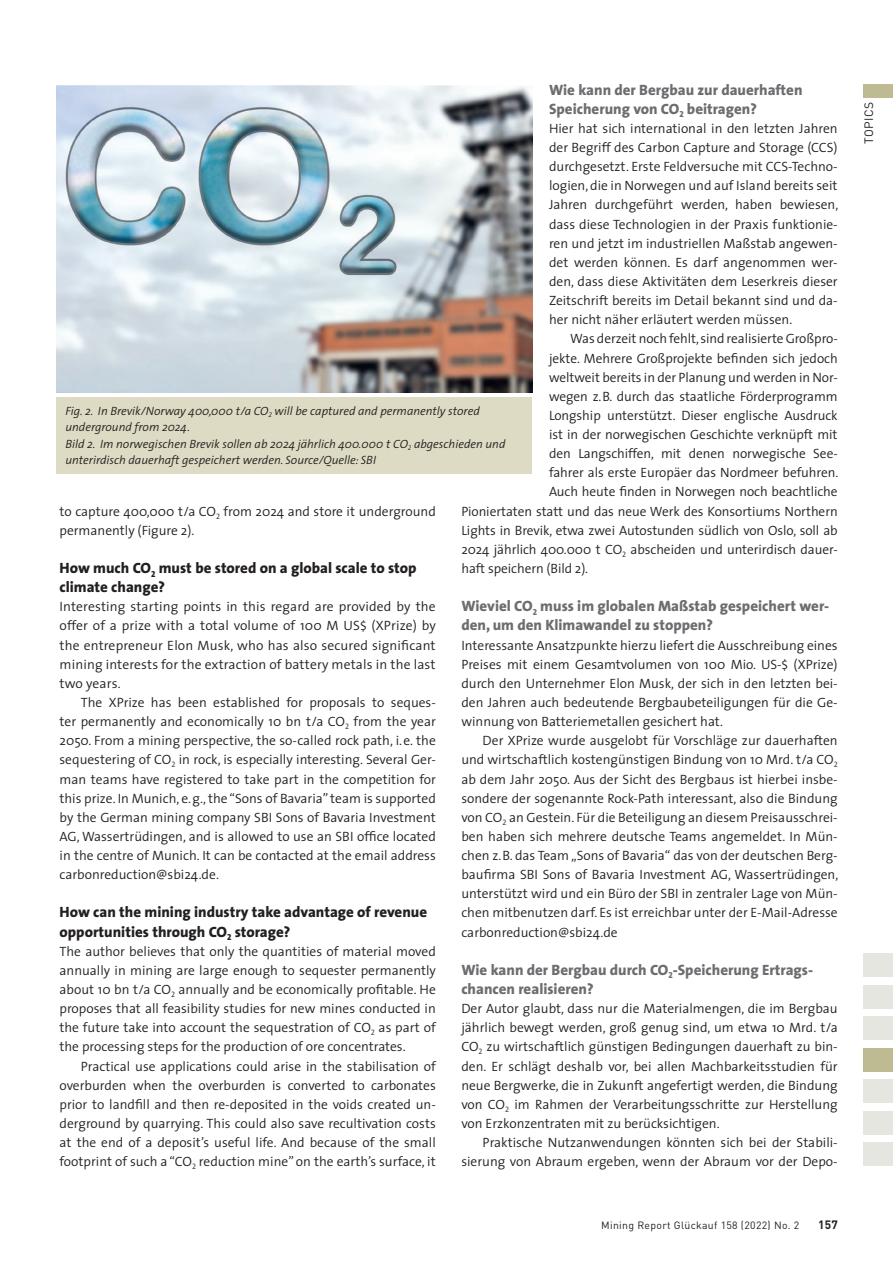
<style>
.page{position:relative;width:893px;height:1263px;background:#fff}
.page>*{position:absolute;margin:0;border:0;box-sizing:border-box;transform-origin:0 0}
.t1{font:800 15px/19.2px "The Sans";color:#6c6d70}
.t2{font:800 15px/19.2px "The Sans";color:#231f20}
.t3{font:300 13.5px/19.2px "The Sans";letter-spacing:-.005em;color:#231f20;text-align:justify}
.t4{font:italic 300 12px/16.5px "The Sans";color:#231f20}
.t5{font:12px "DIN";letter-spacing:.03em;color:#231f20}
.t6{font:700 12px "DIN";color:#231f20}
.t7{font:10.5px "DIN";letter-spacing:.03em;color:#231f20}
</style>
<div class="page">
<div style="left:863px;top:84px;width:30px;height:13px;background:#bebb92"></div>
<div style="left:863px;top:1016px;width:30px;height:24px;background:#e6e6e1"></div>
<div style="left:863px;top:1079px;width:30px;height:24px;background:#e6e6e1"></div>
<div style="left:863px;top:1048px;width:30px;height:24px;background:#bebb92"></div>
<div style="left:863px;top:1111px;width:30px;height:24px;background:#e6e6e1"></div>
<div style="left:863px;top:1142px;width:30px;height:24px;background:#e6e6e1"></div>
<div style="left:863px;top:985px;width:30px;height:24px;background:#e6e6e1"></div>
<div style="left:863px;top:953px;width:30px;height:24px;background:#e6e6e1"></div>
<img style="left:57px;top:85px;width:475px;height:307px">
<div style="left:57px;top:397px;width:475px;height:76px;background:#dddbc3"></div>
<p class="t1" style="left:549px;top:80px;width:255px">Wie kann der Bergbau zur dauerhaften<br>Speicherung von CO<sub>2</sub> beitragen?</p>
<p class="t3" style="left:549px;top:118px;width:291px">Hier hat sich international in den letzten Jahren der Begriff des Carbon Capture and Storage (CCS) durchgesetzt. Erste Feldversuche mit CCS-Techno&shy;logien, die in Norwegen und auf Island bereits seit Jahren durchgeführt werden, haben bewiesen, dass diese Technologien in der Praxis funktionie&shy;ren und jetzt im industriellen Maßstab angewen&shy;det werden können. Es darf angenommen wer&shy;den, dass diese Aktivitäten dem Leserkreis dieser Zeitschrift bereits im Detail bekannt sind und da&shy;her nicht näher erläutert werden müssen.</p>
<p class="t3" style="left:570px;top:329px;width:269px">Was derzeit noch fehlt, sind realisierte Großpro-</p>
<p class="t3" style="left:549px;top:348px;width:290px">jekte. Mehrere Großprojekte befinden sich jedoch</p>
<p class="t3" style="left:549px;top:367px;width:290px">weltweit bereits in der Planung und werden in Nor-</p>
<p class="t3" style="left:549px;top:386px;width:290px">wegen z.B. durch das staatliche Förderprogramm</p>
<p class="t3" style="left:549px;top:405px;width:290px">Longship unterstützt. Dieser englische Ausdruck</p>
<p class="t3" style="left:549px;top:424px;width:290px">ist in der norwegischen Geschichte verknüpft mit</p>
<p class="t3" style="left:549px;top:444px;width:290px">den Langschiffen, mit denen norwegische See-</p>
<p class="t3" style="left:549px;top:463px;width:291px">fahrer als erste Europäer das Nordmeer befuhren.</p>
<p class="t3" style="left:549px;top:482px;width:290px">Auch heute finden in Norwegen noch beachtliche</p>
<p class="t3" style="left:461px;top:501px;width:378px">Pioniertaten statt und das neue Werk des Konsortiums Northern</p>
<p class="t3" style="left:461px;top:520px;width:378px">Lights in Brevik, etwa zwei Autostunden südlich von Oslo, soll ab</p>
<p class="t3" style="left:461px;top:539px;width:378px">2024 jährlich 400.000 t CO<sub>2</sub> abscheiden und unterirdisch dauer-</p>
<p class="t3" style="left:461px;top:558px;width:128px">haft speichern (Bild 2).</p>
<p class="t1" style="left:461px;top:596px;width:369px">Wieviel CO<sub>2</sub> muss im globalen Maßstab gespeichert wer&shy;den, um den Klimawandel zu stoppen?</p>
<p class="t3" style="left:461px;top:635px;width:378px">Interessante Ansatzpunkte hierzu liefert die Ausschreibung eines Preises mit einem Gesamtvolumen von 100 Mio. US-$ (XPrize) durch den Unternehmer Elon Musk, der sich in den letzten bei&shy;den Jahren auch bedeutende Bergbaubeteiligungen für die Ge&shy;winnung von Batteriemetallen gesichert hat.</p>
<p class="t3" style="left:461px;top:731px;width:378px;text-indent:21px">Der XPrize wurde ausgelobt für Vorschläge zur dauerhaften und wirtschaftlich kostengünstigen Bindung von 10 Mrd. t/a CO<sub>2 </sub>ab dem Jahr 2050. Aus der Sicht des Bergbaus ist hierbei insbe&shy;sondere der sogenannte Rock-Path interessant, also die Bindung von CO<sub>2</sub> an Gestein. Für die Beteiligung an diesem Preisausschrei&shy;ben haben sich mehrere deutsche Teams angemeldet. In Mün&shy;chen z.B. das Team „Sons of Bavaria“ das von der deutschen Berg&shy;baufirma SBI Sons of Bavaria Investment AG, Wassertrüdingen, unterstützt wird und ein Büro der SBI in zentraler Lage von Mün&shy;chen mitbenutzen darf. Es ist erreichbar unter der E-Mail-Adresse carbonreduction@sbi24.de</p>
<p class="t1" style="left:461px;top:960px;width:353px">Wie kann der Bergbau durch CO<sub>2</sub>-Speicherung Ertrags&shy;chancen realisieren?</p>
<p class="t3" style="left:461px;top:998px;width:378px">Der Autor glaubt, dass nur die Materialmengen, die im Bergbau jährlich bewegt werden, groß genug sind, um etwa 10 Mrd. t/a CO<sub>2</sub> zu wirtschaftlich günstigen Bedingungen dauerhaft zu bin&shy;den. Er schlägt deshalb vor, bei allen Machbarkeitsstudien für neue Bergwerke, die in Zukunft angefertigt werden, die Bindung von CO<sub>2</sub> im Rahmen der Verarbeitungsschritte zur Herstellung von Erzkonzentraten mit zu berücksichtigen.</p>
<p class="t3" style="left:461px;top:1132px;width:378px;text-align:right">Praktische Nutzanwendungen könnten sich bei der Stabili&shy;sierung von Abraum ergeben, wenn der Abraum vor der Depo-</p>
<p class="t4" style="left:65px;top:402px;width:442px">Fig. 2. In Brevik/Norway 400,000 t/a CO<sub>2</sub> will be captured and permanently stored underground from 2024.<br>Bild 2. Im norwegischen Brevik sollen ab 2024 jährlich 400.000 t CO<sub>2</sub> abgeschieden und unterirdisch dauerhaft gespeichert werden. Source/Quelle: SBI</p>
<p class="t3" style="left:60px;top:501px;width:378px">to capture 400,000 t/a CO<sub>2</sub> from 2024 and store it underground permanently (Figure 2).</p>
<p class="t2" style="left:60px;top:558px;width:359px">How much CO<sub>2</sub> must be stored on a global scale to stop climate change?</p>
<p class="t3" style="left:60px;top:597px;width:378px">Interesting starting points in this regard are provided by the offer of a prize with a total volume of 100 M US$ (XPrize) by the entrepreneur Elon Musk, who has also secured significant mining interests for the extraction of battery metals in the last two years.</p>
<p class="t3" style="left:60px;top:692px;width:378px;text-indent:21px">The XPrize has been established for proposals to seques&shy;ter permanently and economically 10 bn t/a CO<sub>2</sub> from the year 2050. From a mining perspective, the so-called rock path, i.e. the sequestering of CO<sub>2</sub> in rock, is especially interesting. Several Ger&shy;man teams have registered to take part in the competition for this prize. In Munich, e.g., the “Sons of Bavaria” team is supported by the German mining company SBI Sons of Bavaria Investment AG, Wassertrüdingen, and is allowed to use an SBI office located in the centre of Munich. It can be contacted at the email address carbonreduction@sbi24.de.</p>
<p class="t2" style="left:60px;top:902px;width:369px">How can the mining industry take advantage of revenue opportunities through CO<sub>2</sub> storage?</p>
<p class="t3" style="left:60px;top:941px;width:378px">The author believes that only the quantities of material moved annually in mining are large enough to sequester permanently about 10 bn t/a CO<sub>2</sub> annually and be economically profitable. He proposes that all feasibility studies for new mines conducted in the future take into account the sequestration of CO<sub>2</sub> as part of the processing steps for the production of ore concentrates.</p>
<p class="t3" style="left:60px;top:1056px;width:378px;text-indent:21px">Practical use applications could arise in the stabilisation of overburden when the overburden is converted to carbonates prior to landfill and then re-deposited in the voids created un&shy;derground by quarrying. This could also save recultivation costs at the end of a deposit’s useful life. And because of the small footprint of such a “CO<sub>2</sub> reduction mine” on the earth’s surface, it</p>
<p class="t7" style="left:601px;top:1218px;width:200px">Mining Report Glückauf 158 (2022) No. 2</p>
<p class="t6" style="left:818px;top:1217px;width:21px">157</p>
<p class="t5" style="left:861px;top:144px;width:43px;rotate:-90deg">TOPICS</p>
</div>
